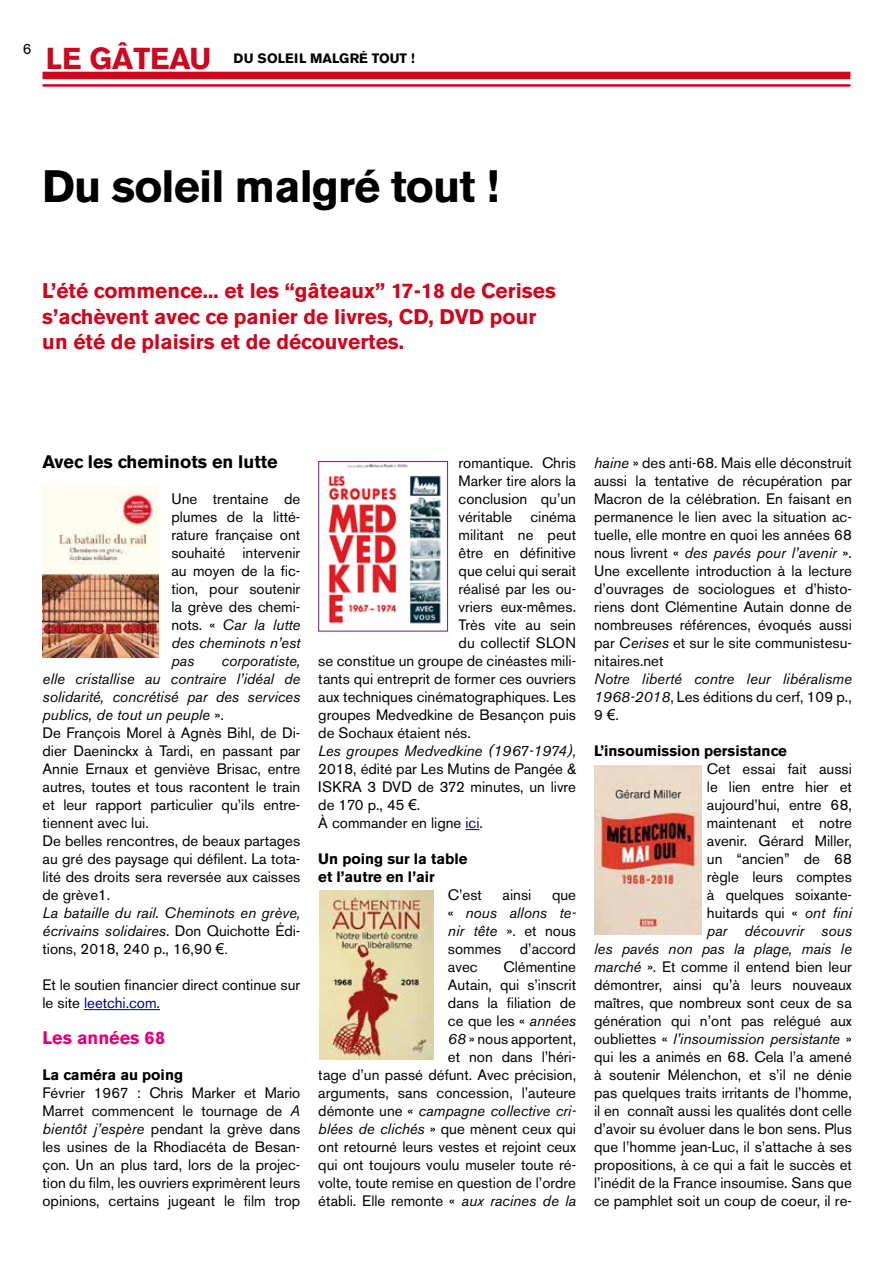
<style>
.page{position:relative;width:893px;height:1263px;background:#fff}
.page>*{position:absolute;margin:0;border:0;box-sizing:border-box;transform-origin:0 0}
.t1{font:700 45px "Akzidenz Grotesk BE";letter-spacing:-.02em;color:#000}
.t2{font:700 30px "Akzidenz Grotesk BE";color:#cd071e}
.t3{font:700 21px/25.2px "Akzidenz Grotesk BE";color:#cd071e}
.t4{font:700 18px "Akzidenz Grotesk BE";color:#000}
.t5{font:700 18px "Akzidenz Grotesk BE";color:#e2007a}
.t6{font:15px/18px "Akzidenz Grotesk BE";color:#000;text-align:justify}
.t7{font:italic 15px/18px "Akzidenz Grotesk BE";color:#000;text-align:justify}
.t8{font:700 15px/18px "Akzidenz Grotesk BE";color:#000}
.t9{font:700 13.5px "Akzidenz Grotesk BE";color:#000}
.s1{font-style:italic}
.s2{font-style:normal}
.s3{font-family:"Arial";font-style:normal}
.s4{color:#000080}
.s5{font-family:"Arial"}
</style>
<div class="page">
<hr style="left:84px;top:1009px;width:76px;height:1px;background:#000080">
<svg style="left:465px;top:829px;width:15px;height:1px"></svg>
<div style="left:43px;top:72px;width:807px;height:7px;background:#cd071e"></div>
<hr style="left:43px;top:84px;width:807px;height:3px;background:#cd071e">
<img style="left:42px;top:487px;width:117px;height:170px">
<img style="left:319px;top:891px;width:114px;height:169px">
<img style="left:594px;top:765px;width:107px;height:169px">
<img style="left:328px;top:464px;width:113px;height:160px">
<div style="left:318px;top:461px;width:130px;height:170px;border:1px solid #6d1f80"></div>
<p class="t6" style="left:23px;top:40px;width:10px">6</p>
<h2 class="t2" style="left:46px;top:41px;width:167px">LE GÂTEAU</h2>
<p class="t9" style="left:234px;top:50px;width:183px">DU SOLEIL MALGRÉ TOUT !</p>
<h1 class="t1" style="left:42px;top:160px;width:458px">Du soleil malgré tout !</h1>
<h3 class="t3" style="left:42px;top:279px;width:515px">L’été commence... et les “gâteaux” 17-18 de Cerises s’achèvent avec ce panier de livres, CD, DVD pour un été de plaisirs et de découvertes.</h3>
<p class="t4" style="left:43px;top:451px;width:237px">Avec les cheminots en lutte</p>
<p class="t6" style="left:171px;top:490px;width:130px">Une trentaine de plumes de la litté&shy;rature française ont souhaité intervenir au moyen de la fic&shy;tion, pour soutenir la grève des chemi&shy;nots. « <span class="s1">Car la lutte des cheminots n’est pas</span></p>
<p class="t6" style="left:43px;top:652px;width:259px;text-align:left;text-indent:179px"><span class="s1">corporatiste, elle cristallise au contraire l’idéal de solidarité, concrétisé par des services publics, de tout un peuple</span> ».<br>De François Morel à Agnès Bihl, de Di&shy;dier Daeninckx à Tardi, en passant par Annie Ernaux et genviève Brisac, entre autres, toutes et tous racontent le train et leur rapport particulier qu’ils entre&shy;tiennent avec lui.<br>De belles rencontres, de beaux partages au gré des paysage qui défilent. La tota&shy;lité des droits sera reversée aux caisses de grève1.</p>
<p class="t7" style="left:43px;top:904px;width:259px">La bataille du rail. Cheminots en grève, écrivains solidaires<span class="s2">. Don Quichotte Édi&shy;tions, 2018, 240 p., 16,90</span> <span class="s3">€.</span></p>
<p class="t6" style="left:43px;top:976px;width:259px">Et le soutien financier direct continue sur le site <span class="s4">leetchi.com.</span></p>
<p class="t5" style="left:43px;top:1027px;width:124px">Les années 68</p>
<p class="t8" style="left:43px;top:1066px;width:142px">La caméra au poing</p>
<p class="t6" style="left:43px;top:1084px;width:259px">Février 1967 : Chris Marker et Mario Marret commencent le tournage de <span class="s1">A bientôt j’espère</span> pendant la grève dans les usines de la Rhodiacéta de Besan&shy;çon. Un an plus tard, lors de la projec&shy;tion du film, les ouvriers exprimèrent leurs opinions, certains jugeant le film trop</p>
<p class="t6" style="left:459px;top:454px;width:119px">romantique. Chris</p>
<p class="t6" style="left:459px;top:472px;width:119px">Marker tire alors la</p>
<p class="t6" style="left:459px;top:490px;width:119px">conclusion qu’un</p>
<p class="t6" style="left:459px;top:508px;width:119px">véritable cinéma</p>
<p class="t6" style="left:459px;top:526px;width:119px">militant ne peut</p>
<p class="t6" style="left:459px;top:544px;width:119px">être en définitive</p>
<p class="t6" style="left:459px;top:562px;width:119px">que celui qui serait</p>
<p class="t6" style="left:459px;top:580px;width:119px">réalisé par les ou-</p>
<p class="t6" style="left:459px;top:598px;width:119px">vriers eux-mêmes.</p>
<p class="t6" style="left:459px;top:616px;width:119px">Très vite au sein</p>
<p class="t6" style="left:459px;top:634px;width:119px">du collectif SLON</p>
<p class="t6" style="left:318px;top:652px;width:259px">se constitue un groupe de cinéastes mili-</p>
<p class="t6" style="left:318px;top:670px;width:259px">tants qui entreprit de former ces ouvriers</p>
<p class="t6" style="left:318px;top:688px;width:259px">aux techniques cinématographiques. Les</p>
<p class="t6" style="left:318px;top:706px;width:259px">groupes Medvedkine de Besançon puis</p>
<p class="t6" style="left:318px;top:724px;width:154px">de Sochaux étaient nés.</p>
<p class="t7" style="left:318px;top:742px;width:259px">Les groupes Medvedkine (1967-1974),</p>
<p class="t6" style="left:318px;top:760px;width:259px;text-align:left">2018, édité par Les Mutins de Pangée &amp;<br>ISKRA 3 DVD de 372 minutes, un livre de 170 p., 45 <span class="s5">€</span>.<br>À commander en ligne <span class="s4">ici</span>.</p>
<p class="t8" style="left:318px;top:850px;width:151px">Un poing sur la table et l’autre en l’air</p>
<p class="t6" style="left:448px;top:886px;width:36px">C’est</p>
<p class="t6" style="left:503px;top:886px;width:30px">ainsi</p>
<p class="t6" style="left:448px;top:886px;width:130px;text-indent:104px">que « <span class="s1">nous allons te&shy;nir tête</span> ». et nous sommes d’accord avec</p>
<p class="t6" style="left:318px;top:958px;width:259px;text-align:right">Clémentine<br>Autain, qui s’inscrit<br>dans la filiation de<br>ce que les « <span class="s1">années<br>68</span> » nous apportent,<br>et non dans l’héri-<br>tage d’un passé défunt. Avec précision, arguments, sans concession, l’auteure démonte une « <span class="s1">campagne collective cri&shy;blées de clichés</span> » que mènent ceux qui ont retourné leurs vestes et rejoint ceux qui ont toujours voulu museler toute ré&shy;volte, toute remise en question de l’ordre établi. Elle remonte « <span class="s1">aux racines de la</span></p>
<p class="t6" style="left:594px;top:454px;width:259px"><span class="s1">haine</span> » des anti-68. Mais elle déconstruit aussi la tentative de récupération par Macron de la célébration. En faisant en permanence le lien avec la situation ac&shy;tuelle, elle montre en quoi les années 68 nous livrent « <span class="s1">des pavés pour l’avenir</span> ».<br>Une excellente introduction à la lecture d’ouvrages de sociologues et d’histo&shy;riens dont Clémentine Autain donne de nombreuses références, évoqués aussi par <span class="s1">Cerises</span> et sur le site communistesu&shy;nitaires.net</p>
<p class="t7" style="left:594px;top:670px;width:259px">Notre liberté contre leur libéralisme 1968-2018<span class="s2">, Les éditions du cerf, 109 p., 9</span> <span class="s3">€</span><span class="s2">.</span></p>
<p class="t8" style="left:594px;top:742px;width:194px">L’insoumission persistance</p>
<p class="t6" style="left:594px;top:760px;width:259px;text-align:right">Cet essai fait aussi<br>le lien entre hier et<br>aujourd’hui, entre 68,<br>maintenant et notre<br>avenir. Gérard Miller,<br>un “ancien” de 68<br>règle leurs comptes<br>à quelques soixante-<br>huitards qui « <span class="s1">ont fini<br>par découvrir sous<br>les pavés non pas la plage, mais le marché</span> ». Et comme il entend bien leur démontrer, ainsi qu’à leurs nouveaux maîtres, que nombreux sont ceux de sa génération qui n’ont pas relégué aux oubliettes « <span class="s1">l’insoumission persistante</span> » qui les a animés en 68. Cela l’a amené à soutenir Mélenchon, et s’il ne dénie pas quelques traits irritants de l’homme, il en connaît aussi les qualités dont celle d’avoir su évoluer dans le bon sens. Plus que l’homme jean-Luc, il s’attache à ses propositions, à ce qui a fait le succès et l’inédit de la France insoumise. Sans que ce pamphlet soit un coup de coeur, il re-</p>
</div>
